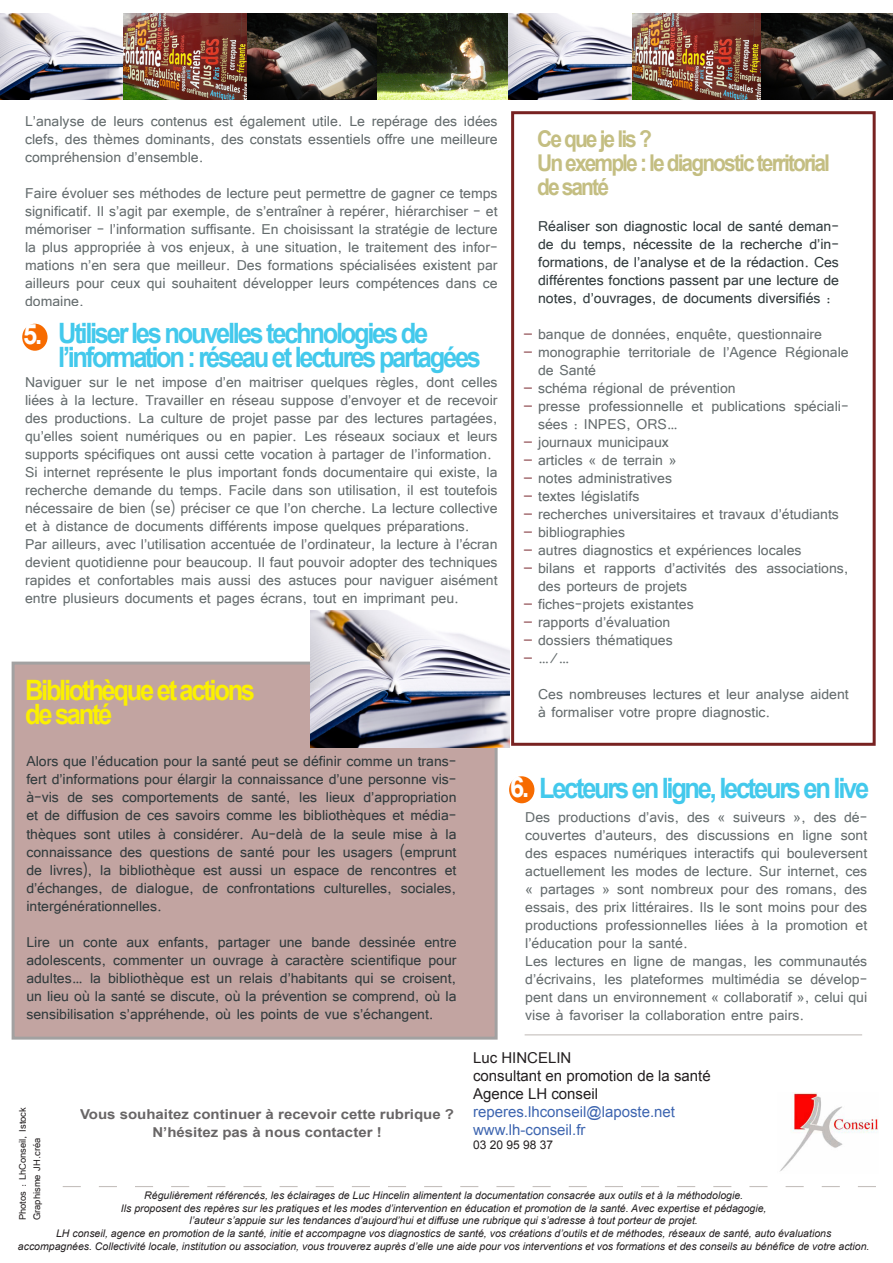
<style>
.page{position:relative;width:893px;height:1263px;background:#fff}
.page>*{position:absolute;margin:0;border:0;box-sizing:border-box;transform-origin:0 0}
.t1{font:700 28.05px "Arial";letter-spacing:-.09em;color:#43c9ec;scale:.91 1}
.t2{font:700 28.05px "Arial";letter-spacing:-.09em;color:#fbf002;scale:.91 1}
.t3{font:700 28.05px "Arial";color:#fff;scale:.91 1}
.t4{font:700 23.1px "Arial";letter-spacing:-.09em;color:#c4be82;scale:.91 1}
.t5{font:20.85px/18px "Tunga";color:#7a292f;scale:1.21 1}
.t6{font:18px/18px "Tunga";color:#303a3c;text-align:justify}
.t7{font:15px "Arial";color:#231f20}
.t8{font:15px "Arial";color:#3d65b0}
.t9{font:700 13.65px/18px "Arial";color:#231f20;text-align:center;scale:1.1 1}
.t10{font:12px "Tunga";color:#231f20}
.t11{font:12px "Arial";color:#231f20}
.t12{font:italic 10.5px "Arial";color:#231f20}
.s1{color:#fff}
</style>
<div class="page">
<div style="left:511px;top:111px;width:365px;height:635px;border:3px solid #782221"></div>
<div style="left:13px;top:663px;width:483px;height:375px;background:#c2a4a1"></div>
<hr style="left:525px;top:1034px;width:337px;height:1px;background:#c5c0bd">
<svg style="left:63px;top:1186px;width:813px;height:1px"></svg>
<img style="left:779px;top:1093px;width:99px;height:79px">
<div style="left:22px;top:324px;width:26px;height:27px;background:#f76b00;border-radius:50%"></div>
<div style="left:509px;top:776px;width:25px;height:27px;background:#f76b00;border-radius:50%"></div>
<img style="left:0;top:14px;width:893px;height:85px">
<img style="left:311px;top:611px;width:198px;height:136px">
<p class="t6" style="left:25px;top:110px;width:474px">L’analyse de leurs contenus est également utile. Le repérage des idées clefs, des thèmes dominants, des constats essentiels offre une meilleure compréhension d’ensemble.</p>
<p class="t6" style="left:25px;top:182px;width:474px">Faire évoluer ses méthodes de lecture peut permettre de gagner ce temps significatif. Il s’agit par exemple, de s’entraîner à repérer, hiérarchiser - et mémoriser - l’information suffisante. En choisissant la stratégie de lecture la plus appropriée à vos enjeux, à une situation, le traitement des infor&shy;mations n’en sera que meilleur. Des formations spécialisées existent par ailleurs pour ceux qui souhaitent développer leurs compétences dans ce domaine.</p>
<p class="t3" style="left:23px;top:316px;width:22px">5.</p>
<p class="t1" style="left:58px;top:314px;width:408px">Utiliser les nouvelles technologies de</p>
<p class="t1" style="left:58px;top:338px;width:466px">l’information : réseau et lectures partagées</p>
<p class="t6" style="left:25px;top:372px;width:474px;text-align:left">Naviguer sur le net impose d’en maitriser quelques règles, dont celles liées à la lecture. Travailler en réseau suppose d’envoyer et de recevoir des productions. La culture de projet passe par des lectures partagées, qu’elles soient numériques ou en papier. Les réseaux sociaux et leurs supports spécifiques ont aussi cette vocation à partager de l’information.<br>Si internet représente le plus important fonds documentaire qui existe, la recherche demande du temps. Facile dans son utilisation, il est toutefois nécessaire de bien (se) préciser ce que l’on cherche. La lecture collective et à distance de documents différents impose quelques préparations.<br>Par ailleurs, avec l’utilisation accentuée de l’ordinateur, la lecture à l’écran devient quotidienne pour beaucoup. Il faut pouvoir adopter des techniques rapides et confortables mais aussi des astuces pour naviguer aisément entre plusieurs documents et pages écrans, tout en imprimant peu.</p>
<p class="t2" style="left:25px;top:672px;width:254px">Bibliothèque et actions</p>
<p class="t2" style="left:25px;top:696px;width:98px">de santé</p>
<p class="t6" style="left:26px;top:751px;width:432px">Alors que l’éducation pour la santé peut se définir comme un trans&shy;fert d’informations pour élargir la connaissance d’une personne vis&shy;à-vis de ses comportements de santé, les lieux d’appropriation et de diffusion de ces savoirs comme les bibliothèques et média&shy;thèques sont utiles à considérer. Au-delà de la seule mise à la connaissance des questions de santé pour les usagers (emprunt de livres), la bibliothèque est aussi un espace de rencontres et d’échanges, de dialogue, de confrontations culturelles, sociales, intergénérationnelles.</p>
<p class="t6" style="left:26px;top:931px;width:432px">Lire un conte aux enfants, partager une bande dessinée entre adolescents, commenter un ouvrage à caractère scientifique pour adultes… la bibliothèque est un relais d’habitants qui se croisent, un lieu où la santé se discute, où la prévention se comprend, où la sensibilisation s’appréhende, où les points de vue s’échangent.</p>
<p class="t4" style="left:537px;top:124px;width:128px">Ce que je lis ?</p>
<p class="t4" style="left:537px;top:148px;width:323px">Un exemple : le diagnostic territorial</p>
<p class="t4" style="left:537px;top:172px;width:81px">de santé</p>
<p class="t6" style="left:538px;top:215px;width:302px">Réaliser son diagnostic local de santé deman&shy;de du temps, nécessite de la recherche d’in&shy;formations, de l’analyse et de la rédaction. Ces différentes fonctions passent par une lecture de notes, d’ouvrages, de documents diversifiés :</p>
<p class="t6" style="left:538px;top:323px;width:312px;text-align:left">banque de données, enquête, questionnaire monographie territoriale de l’Agence Régionale de Santé<br>schéma régional de prévention<br>presse professionnelle et publications spéciali&shy;sées : INPES, ORS…<br>journaux municipaux<br>articles « de terrain »<br>notes administratives<br>textes législatifs<br>recherches universitaires et travaux d’étudiants bibliographies<br>autres diagnostics et expériences locales<br>bilans et rapports d’activités des associations, des porteurs de projets<br>fiches-projets existantes<br>rapports d’évaluation<br>dossiers thématiques<br>…/…</p>
<p class="t6" style="left:538px;top:683px;width:312px">Ces nombreuses lectures et leur analyse aident à formaliser votre propre diagnostic.</p>
<p class="t5" style="left:522px;top:323px;width:10px">- -</p>
<p class="t5" style="left:522px;top:377px;width:10px">- -</p>
<p class="t5" style="left:522px;top:431px;width:10px;text-align:justify">- - - - - - - -</p>
<p class="t5" style="left:522px;top:593px;width:10px;text-align:justify">- - - -</p>
<p class="t1" style="left:510px;top:770px;width:396px"><span class="s1">6.</span> Lecteurs en ligne, lecteurs en live</p>
<p class="t6" style="left:525px;top:807px;width:344px;text-align:left">Des productions d’avis, des « suiveurs », des dé&shy;couvertes d’auteurs, des discussions en ligne sont des espaces numériques interactifs qui bouleversent actuellement les modes de lecture. Sur internet, ces « partages » sont nombreux pour des romans, des essais, des prix littéraires. Ils le sont moins pour des productions professionnelles liées à la promotion et l’éducation pour la santé.<br>Les lectures en ligne de mangas, les communautés d’écrivains, les plateformes multimédia se dévelop&shy;pent dans un environnement « collaboratif », celui qui vise à favoriser la collaboration entre pairs.</p>
<p class="t7" style="left:473px;top:1047px;width:100px">Luc HINCELIN</p>
<p class="t7" style="left:473px;top:1065px;width:239px">consultant en promotion de la santé</p>
<p class="t7" style="left:473px;top:1083px;width:127px">Agence LH conseil</p>
<p class="t8" style="left:473px;top:1101px;width:203px">reperes.lhconseil@laposte.net</p>
<p class="t8" style="left:473px;top:1119px;width:114px">www.lh-conseil.fr</p>
<p class="t11" style="left:473px;top:1137px;width:82px">03 20 95 98 37</p>
<p class="t10" style="left:15px;top:1220px;width:115px;rotate:-90deg">Photos : LhConseil, Istock</p>
<p class="t9" style="left:80px;top:1105px;width:341px">Vous souhaitez continuer à recevoir cette rubrique ?<br>N’hésitez pas à nous contacter !</p>
<p class="t10" style="left:29px;top:1220px;width:84px;rotate:-90deg">Graphisme JH.créa</p>
<p class="t12" style="left:144px;top:1189px;width:600px">Régulièrement référencés, les éclairages de Luc Hincelin alimentent la documentation consacrée aux outils et à la méthodologie.</p>
<p class="t12" style="left:121px;top:1201px;width:647px">Ils proposent des repères sur les pratiques et les modes d’intervention en éducation et promotion de la santé. Avec expertise et pédagogie,</p>
<p class="t12" style="left:189px;top:1214px;width:510px">l’auteur s’appuie sur les tendances d’aujourd’hui et diffuse une rubrique qui s’adresse à tout porteur de projet.</p>
<p class="t12" style="left:56px;top:1226px;width:777px">LH conseil, agence en promotion de la santé, initie et accompagne vos diagnostics de santé, vos créations d’outils et de méthodes, réseaux de santé, auto évaluations</p>
<p class="t12" style="left:18px;top:1239px;width:853px">accompagnées. Collectivité locale, institution ou association, vous trouverez auprès d’elle une aide pour vos interventions et vos formations et des conseils au bénéfice de votre action.</p>
</div>
